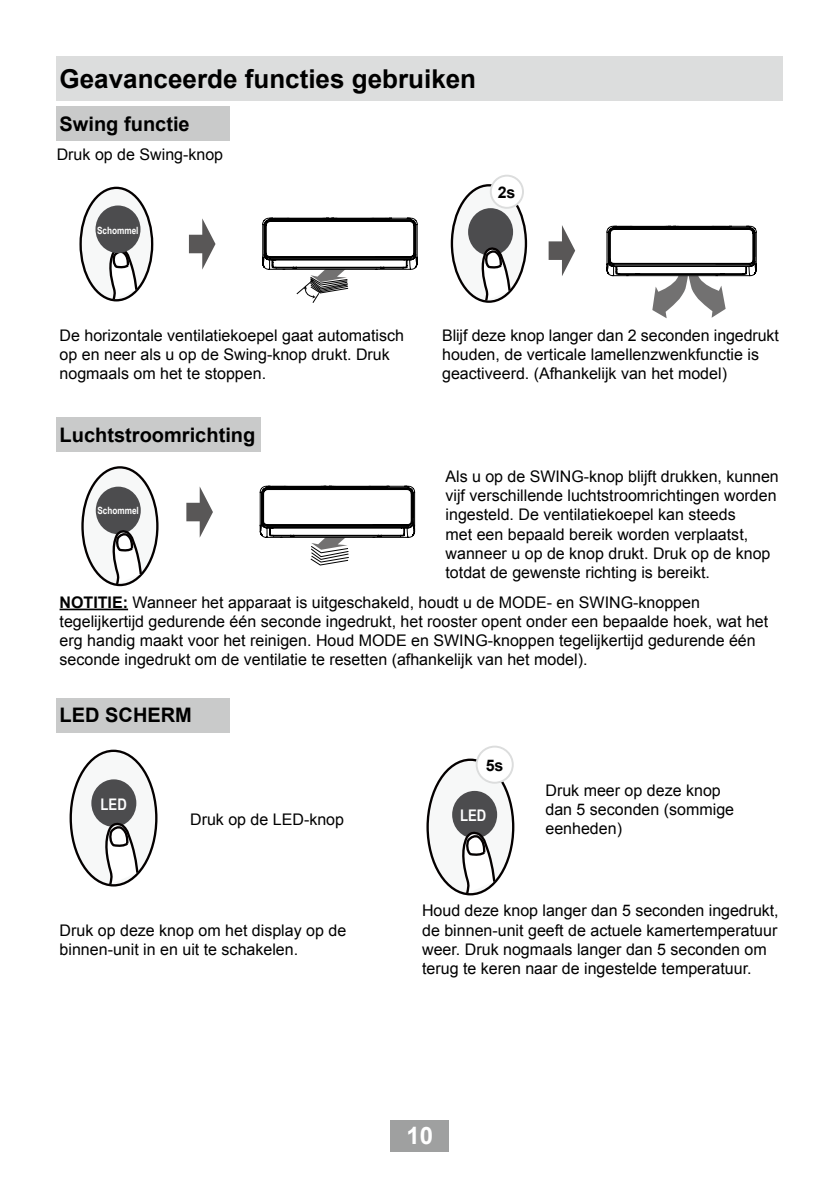
<style>
.page{position:relative;width:840px;height:1191px;background:#fff}
.page>*{position:absolute;margin:0;border:0;box-sizing:border-box;transform-origin:0 0}
.t1{font:700 26px "Arial";color:#000}
.t2{font:700 24px "Arial";color:#fff}
.t3{font:700 20px "Arial";color:#000}
.t4{font:16px/19.2px "Arial";color:#000}
.t5{font:700 16px "Arial Narrow";color:#fff}
.t6{font:700 16px "Arial";color:#000}
.t7{font:700 10px "Arial Narrow";color:#fff}
.s1{font-weight:700}
</style>
<div class="page">
<div style="left:390px;top:1120px;width:59px;height:31px;background:#9fa0a0"></div>
<div style="left:57px;top:57px;width:725px;height:44px;background:#dcdddd"></div>
<div style="left:57px;top:106px;width:173px;height:35px;background:#c9caca"></div>
<svg style="left:189px;top:218px;width:26px;height:52px"></svg>
<svg style="left:262px;top:218px;width:155px;height:85px"></svg>
<div style="left:81px;top:188px;width:71px;height:112px;background:#f7f8f8;border-radius:50%"></div>
<div style="left:79px;top:187px;width:74px;height:114px;border:2px solid #040000;border-radius:50%"></div>
<svg style="left:108px;top:248px;width:30px;height:54px"></svg>
<div style="left:95px;top:205px;width:45px;height:48px;background:#4c4c4e;border-radius:50%"></div>
<div style="left:451px;top:185px;width:74px;height:117px;background:#f7f8f8;border-radius:50%"></div>
<div style="left:450px;top:184px;width:77px;height:119px;border:2px solid #040000;border-radius:50%"></div>
<svg style="left:548px;top:225px;width:27px;height:51px"></svg>
<svg style="left:606px;top:226px;width:150px;height:92px"></svg>
<div style="left:490px;top:176px;width:32px;height:32px;background:#fff;border-radius:50%"></div>
<div style="left:489px;top:175px;width:34px;height:34px;border:2px solid #dcdddd;border-radius:50%"></div>
<div style="left:468px;top:208px;width:45px;height:48px;background:#4c4c4e;border-radius:50%"></div>
<svg style="left:480px;top:248px;width:31px;height:55px"></svg>
<div style="left:57px;top:417px;width:204px;height:35px;background:#c9caca"></div>
<svg style="left:186px;top:486px;width:27px;height:51px"></svg>
<svg style="left:259px;top:485px;width:156px;height:80px"></svg>
<div style="left:82px;top:467px;width:75px;height:118px;background:#f7f8f8;border-radius:50%"></div>
<div style="left:81px;top:466px;width:77px;height:120px;border:2px solid #040000;border-radius:50%"></div>
<div style="left:96px;top:486px;width:45px;height:48px;background:#4c4c4e;border-radius:50%"></div>
<svg style="left:111px;top:530px;width:32px;height:57px"></svg>
<hr style="left:60px;top:608px;width:68px;height:2px;background:#000">
<div style="left:57px;top:698px;width:173px;height:34px;background:#c9caca"></div>
<div style="left:71px;top:751px;width:85px;height:134px;background:#f7f8f8;border-radius:50%"></div>
<div style="left:69px;top:749px;width:88px;height:137px;border:2px solid #040000;border-radius:50%"></div>
<div style="left:91px;top:779px;width:45px;height:48px;background:#4c4c4e;border-radius:50%"></div>
<svg style="left:104px;top:823px;width:35px;height:64px"></svg>
<div style="left:427px;top:759px;width:86px;height:135px;background:#f7f8f8;border-radius:50%"></div>
<div style="left:426px;top:758px;width:88px;height:137px;border:2px solid #040000;border-radius:50%"></div>
<div style="left:476px;top:746px;width:36px;height:36px;background:#fff;border-radius:50%"></div>
<div style="left:475px;top:745px;width:38px;height:38px;border:2px solid #dcdddd;border-radius:50%"></div>
<div style="left:452px;top:791px;width:45px;height:47px;background:#4c4c4e;border-radius:50%"></div>
<svg style="left:460px;top:832px;width:36px;height:64px"></svg>
<h1 class="t1" style="left:60px;top:62px;width:418px">Geavanceerde functies gebruiken</h1>
<p class="t3" style="left:60px;top:110px;width:132px">Swing functie</p>
<p class="t4" style="left:57px;top:145px;width:168px">Druk op de Swing-knop</p>
<p class="t7" style="left:97px;top:223px;width:43px">Schommel</p>
<p class="t6" style="left:497px;top:182px;width:19px">2s</p>
<p class="t4" style="left:60px;top:325px;width:346px">De horizontale ventilatiekoepel gaat automatisch op en neer als u op de Swing-knop drukt. Druk nogmaals om het te stoppen.</p>
<p class="t4" style="left:442px;top:325px;width:338px">Blijf deze knop langer dan 2 seconden ingedrukt houden, de verticale lamellenzwenkfunctie is geactiveerd. (Afhankelijk van het model)</p>
<p class="t3" style="left:60px;top:421px;width:197px">Luchtstroomrichting</p>
<p class="t4" style="left:445px;top:467px;width:334px">Als u op de SWING-knop blijft drukken, kunnen vijf verschillende luchtstroomrichtingen worden ingesteld. De ventilatiekoepel kan steeds<br>met een bepaald bereik worden verplaatst, wanneer u op de knop drukt. Druk op de knop totdat de gewenste richting is bereikt.</p>
<p class="t4" style="left:60px;top:592px;width:709px"><span class="s1">NOTITIE:</span> Wanneer het apparaat is uitgeschakeld, houdt u de MODE- en SWING-knoppen tegelijkertijd gedurende één seconde ingedrukt, het rooster opent onder een bepaalde hoek, wat het erg handig maakt voor het reinigen. Houd MODE en SWING-knoppen tegelijkertijd gedurende één seconde ingedrukt om de ventilatie te resetten (afhankelijk van het model).</p>
<p class="t3" style="left:60px;top:702px;width:134px">LED SCHERM</p>
<p class="t7" style="left:97px;top:503px;width:43px">Schommel</p>
<p class="t5" style="left:101px;top:792px;width:28px">LED</p>
<p class="t6" style="left:485px;top:754px;width:19px">5s</p>
<p class="t4" style="left:190px;top:809px;width:155px">Druk op de LED-knop</p>
<p class="t5" style="left:460px;top:803px;width:28px">LED</p>
<p class="t4" style="left:545px;top:780px;width:190px">Druk meer op deze knop dan 5 seconden (sommige eenheden)</p>
<p class="t4" style="left:60px;top:920px;width:288px">Druk op deze knop om het display op de binnen-unit in en uit te schakelen.</p>
<p class="t4" style="left:422px;top:901px;width:358px">Houd deze knop langer dan 5 seconden ingedrukt, de binnen-unit geeft de actuele kamertemperatuur weer. Druk nogmaals langer dan 5 seconden om terug te keren naar de ingestelde temperatuur.</p>
<h2 class="t2" style="left:406px;top:1119px;width:28px">10</h2>
</div>
